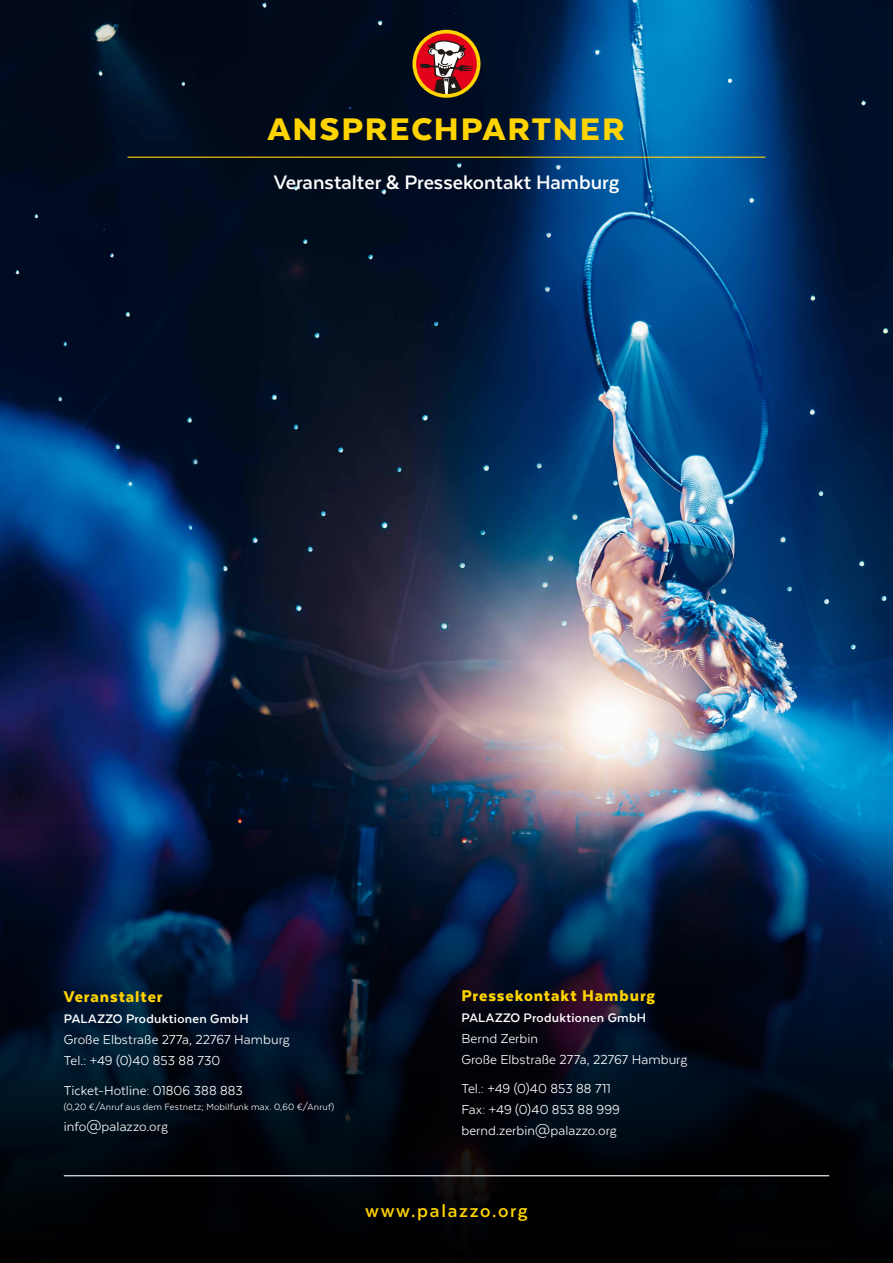
<style>
.page{position:relative;width:893px;height:1263px;background:#fff}
.page>*{position:absolute;margin:0;border:0;box-sizing:border-box;transform-origin:0 0}
.t1{font:900 36px "Texta";letter-spacing:.05em;color:#ffd400;scale:1.05 1}
.t2{font:700 22.5px "Texta";color:#fff}
.t3{font:700 21px "Texta";letter-spacing:.08em;color:#ffd400}
.t4{font:900 18px "Texta";letter-spacing:.05em;color:#ffd400}
.t5{font:15px/21px "Texta";letter-spacing:.005em;color:#fff}
.t6{font:700 14.25px "Texta";letter-spacing:.02em;color:#fff}
.t7{font:10.5px "Texta";letter-spacing:.015em;color:#fff}
</style>
<div class="page">
<img style="left:0;top:0;width:893px;height:822px">
<svg style="left:0;top:822px;width:893px;height:441px;background:#031023"></svg>
<hr style="left:64px;top:1175px;width:765px;height:1px;background:#fff">
<hr style="left:128px;top:157px;width:637px;height:1px;background:#ffd400">
<svg style="left:412px;top:30px;width:68px;height:68px;background:#984b35"></svg>
<h1 class="t1" style="left:268px;top:110px;width:341px">ANSPRECHPARTNER</h1>
<h2 class="t2" style="left:274px;top:170px;width:347px">Veranstalter &amp; Pressekontakt Hamburg</h2>
<p class="t4" style="left:64px;top:987px;width:100px">Veranstalter</p>
<p class="t6" style="left:64px;top:1011px;width:186px">PALAZZO Produktionen GmbH</p>
<p class="t5" style="left:64px;top:1029px;width:227px">Große Elbstraße 277a, 22767 Hamburg<br>Tel.: +49 (0)40 853 88 730</p>
<p class="t5" style="left:64px;top:1079px;width:181px">Ticket-Hotline: 01806 388 883</p>
<p class="t7" style="left:64px;top:1101px;width:272px">(0,20 €/Anruf aus dem Festnetz; Mobilfunk max. 0,60 €/Anruf)</p>
<p class="t5" style="left:64px;top:1115px;width:106px">info@palazzo.org</p>
<p class="t4" style="left:461px;top:986px;width:195px">Pressekontakt Hamburg</p>
<p class="t6" style="left:461px;top:1010px;width:186px">PALAZZO Produktionen GmbH</p>
<p class="t5" style="left:461px;top:1027px;width:227px">Bernd Zerbin<br>Große Elbstraße 277a, 22767 Hamburg</p>
<p class="t5" style="left:461px;top:1078px;width:160px">Tel.: +49 (0)40 853 88 711<br>Fax: +49 (0)40 853 88 999 bernd.zerbin@palazzo.org</p>
<h3 class="t3" style="left:365px;top:1199px;width:164px">www.palazzo.org</h3>
</div>
